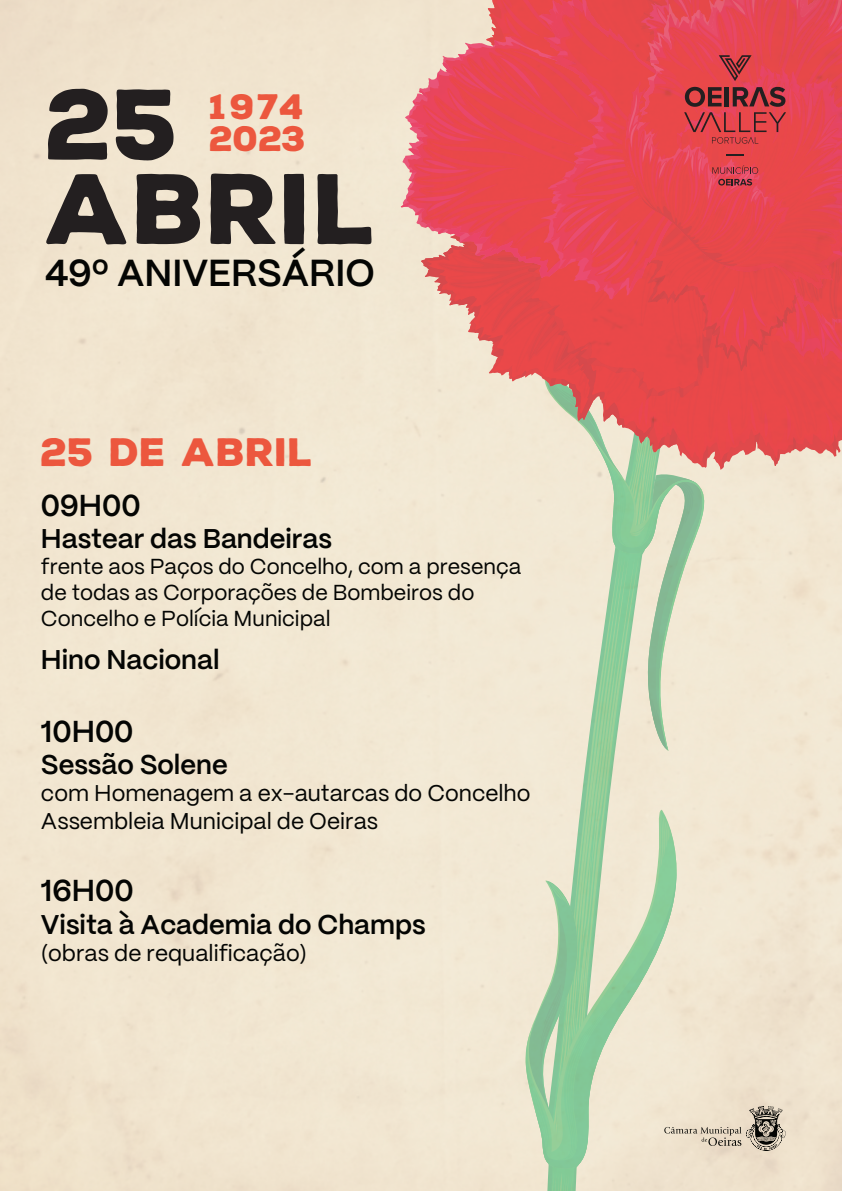
<style>
.page{position:relative;width:842px;height:1191px;background:#f1e6d1}
.page>*{position:absolute;margin:0;border:0;box-sizing:border-box;transform-origin:0 0}
.t1{font:900 96.9px/84.6px "Nexa Rust Sans";color:#231f20}
.t2{font:900 38.4px "Nexa Rust Sans";color:#ec573e}
.t3{font:600 37.6px "PP Mori";color:#040503}
.t4{font:900 34.2px/32.3px "Nexa Rust Sans";color:#ec573e}
.t5{font:600 30.2px "PP Mori";color:#040503}
.t6{font:600 27.1px "PP Mori";color:#040503}
.t7{font:22.8px/27.3px "PP Mori";color:#040503}
.t8{font:21.7px/26px "PP Mori";color:#040503}
</style>
<div class="page">
<svg style="left:664px;top:1106px;width:122px;height:44px;background:#cbbfad"></svg>
<svg style="left:413px;top:0;width:429px;height:750px;background:#e6928b"></svg>
<h1 class="t1" style="left:46px;top:83px;width:333px">25<br>ABRIL</h1>
<h3 class="t4" style="left:209px;top:91px;width:98px">1974<br>2023</h3>
<h3 class="t3" style="left:45px;top:240px;width:331px">49º ANIVERSÁRIO</h3>
<h2 class="t2" style="left:41px;top:426px;width:274px">25 DE ABRIL</h2>
<h3 class="t5" style="left:41px;top:479px;width:101px">09H00</h3>
<p class="t6" style="left:41px;top:515px;width:292px">Hastear das Bandeiras</p>
<p class="t8" style="left:41px;top:552px;width:482px">frente aos Paços do Concelho, com a presença de todas as Corporações de Bombeiros do<br>Concelho e Polícia Municipal</p>
<p class="t6" style="left:41px;top:636px;width:180px">Hino Nacional</p>
<h3 class="t5" style="left:41px;top:704px;width:94px">10H00</h3>
<p class="t6" style="left:41px;top:741px;width:188px">Sessão Solene</p>
<p class="t7" style="left:41px;top:778px;width:491px">com Homenagem a ex-autarcas do Concelho<br>Assembleia Municipal de Oeiras</p>
<h3 class="t5" style="left:41px;top:864px;width:94px">16H00</h3>
<p class="t6" style="left:41px;top:900px;width:386px">Visita à Academia do Champs</p>
<p class="t7" style="left:41px;top:938px;width:268px">(obras de requalificação)</p>
</div>
